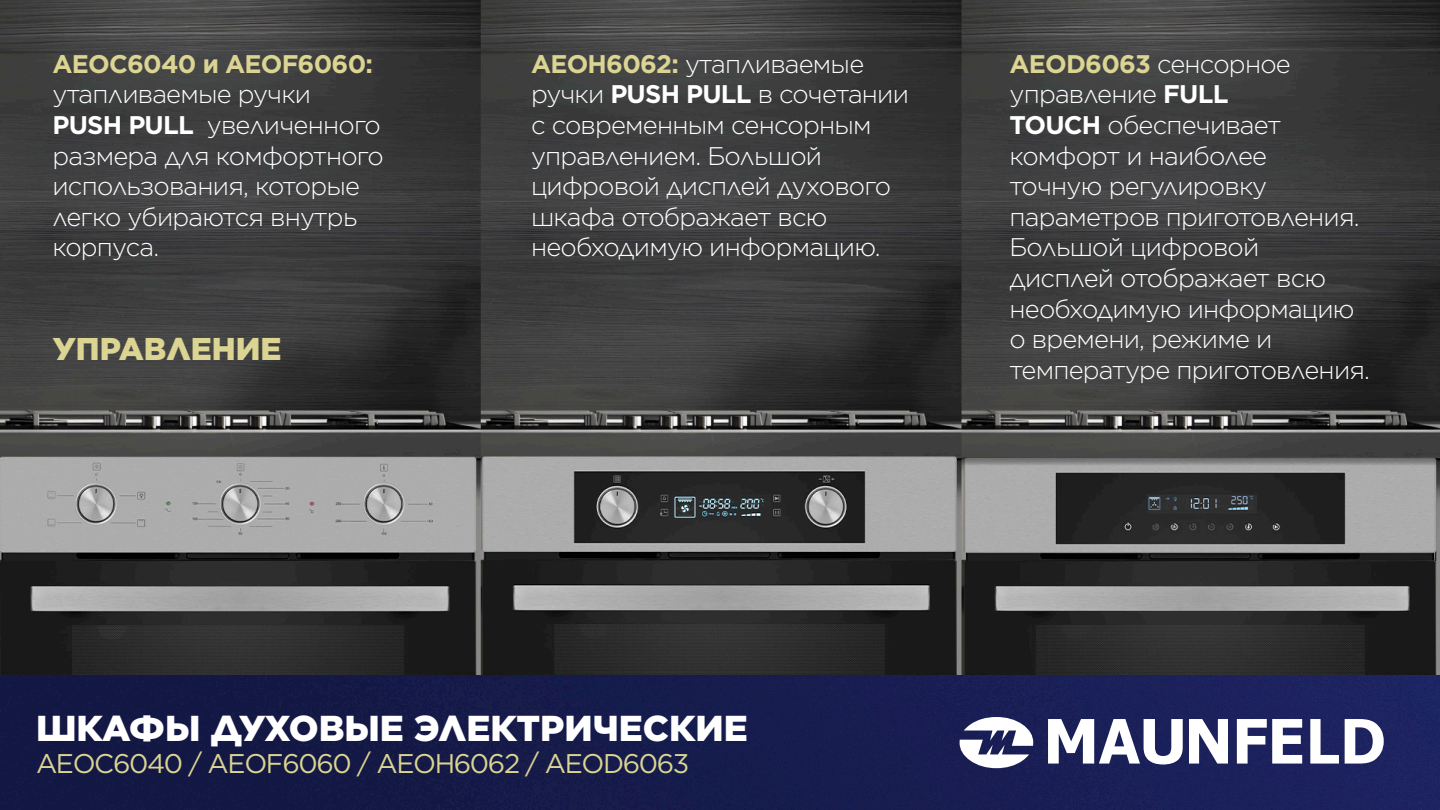
<style>
.page{position:relative;width:1440px;height:810px;background:#fff}
.page>*{position:absolute;margin:0;border:0;box-sizing:border-box;transform-origin:0 0}
.t1{font:900 36px "Gotham";color:#fff}
.t2{font:900 31.5px "Gotham";color:#dbd492}
.t3{font:27px "Gotham";letter-spacing:-.05em;color:#dbd492}
.t4{font:300 25.5px/30.6px "Gotham";letter-spacing:-.03em;color:#fff}
.s1{font-weight:700;color:#dbd492}
.s2{font-weight:700}
</style>
<div class="page">
<img style="left:0;top:0;width:1440px;height:810px">
<svg style="left:960px;top:717px;width:424px;height:51px"></svg>
<p class="t4" style="left:52px;top:48px;width:333px"><span class="s1">AEOC6040 и AEOF6060: </span>утапливаемые ручки<br><span class="s2">PUSH PULL</span> увеличенного размера для комфортного использования, которые легко убираются внутрь корпуса.</p>
<p class="t4" style="left:531px;top:48px;width:379px"><span class="s1">AEOH6062:</span> утапливаемые ручки <span class="s2">PUSH PULL</span> в сочетании с современным сенсорным управлением. Большой цифровой дисплей духового шкафа отображает всю необходимую информацию.</p>
<p class="t4" style="left:1010px;top:48px;width:362px"><span class="s1">AEOD6063</span> сенсорное управление <span class="s2">FULL<br>TOUCH</span> обеспечивает комфорт и наиболее<br>точную регулировку параметров приготовления.<br>Большой цифровой дисплей отображает всю необходимую информацию о времени, режиме и температуре приготовления.</p>
<p class="t2" style="left:52px;top:327px;width:231px">УПРАВЛЕНИЕ</p>
<p class="t1" style="left:36px;top:703px;width:713px">ШКАФЫ ДУХОВЫЕ ЭЛЕКТРИЧЕСКИЕ</p>
<p class="t3" style="left:36px;top:746px;width:655px">AEOC6040 / AEOF6060 / AEOH6062 / AEOD6063</p>
</div>
